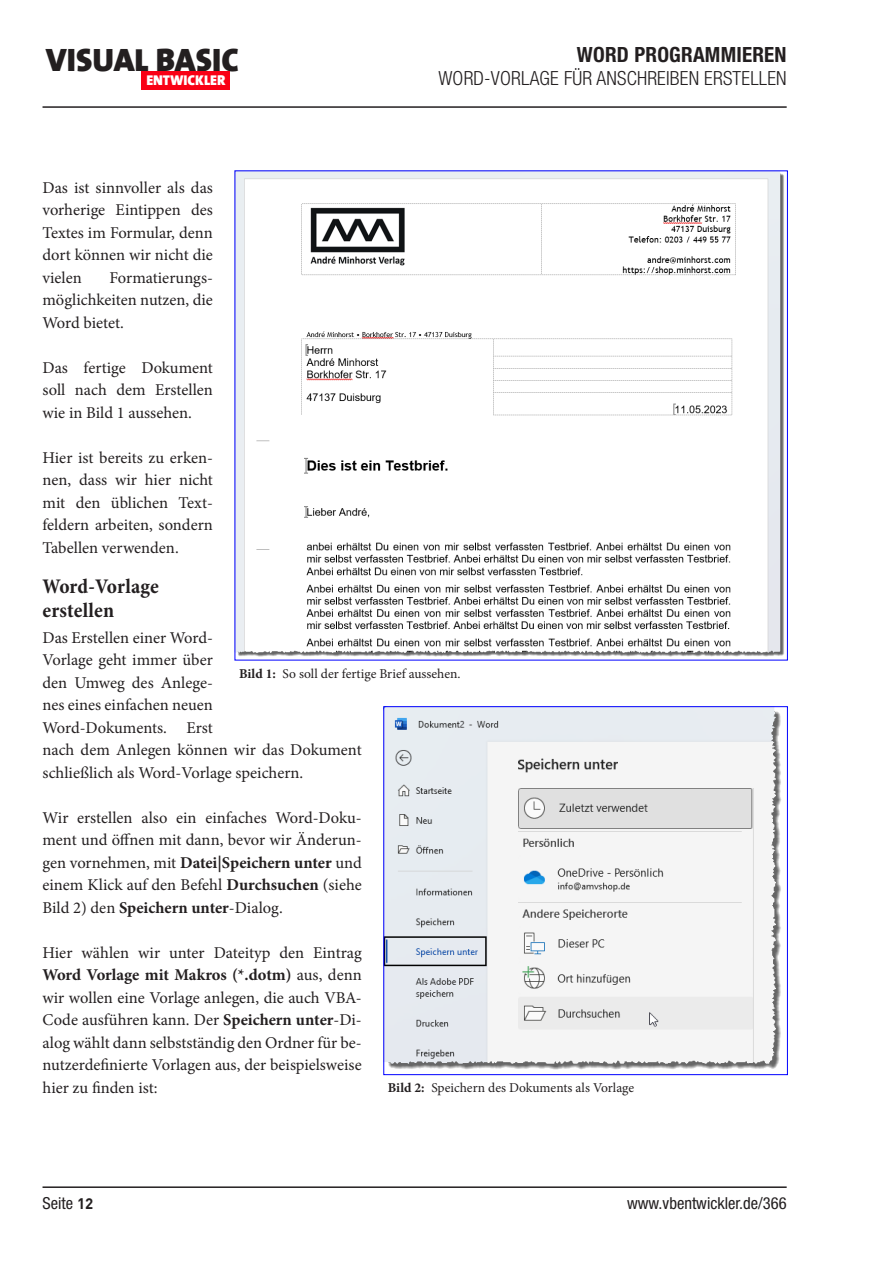
<style>
.page{position:relative;width:893px;height:1263px;background:#fff}
.page>*{position:absolute;margin:0;border:0;box-sizing:border-box;transform-origin:0 0}
.t1{font:900 32.55px "The Sans";color:#231f20}
.Zwischenueberschrift{font:700 condensed 21px/24px "Minion Pro";letter-spacing:.005em;color:#231f20}
.t2{font:700 condensed 21px "Helvetica Neue LT Std";color:#231f20}
.t3{font:300 condensed 19.5px "Helvetica Neue LT Std";letter-spacing:.01em;color:#231f20}
.Fliesstext{font:16.5px/22.5px "Minion Pro";color:#231f20;text-align:justify}
.t4{font:condensed 16.5px "Helvetica Neue LT Std";color:#231f20}
.t5{font:900 14.25px "The Sans";color:#fff}
.t6{font:13.5px "Minion Pro";color:#231f20}
.s1{font-weight:700}
.s2{font-family:"DIN Offc";font-weight:700;font-stretch:normal;font-size:15px}
</style>
<div class="page">
<div style="left:142px;top:71px;width:88px;height:18px;background:#f90015"></div>
<hr style="left:43px;top:1186px;width:744px;height:2px;background:#231f20">
<hr style="left:43px;top:106px;width:744px;height:2px;background:#231f20">
<img style="left:237px;top:173px;width:547px;height:484px">
<img style="left:386px;top:708px;width:395px;height:362px">
<div style="left:384px;top:706px;width:404px;height:369px;border:1px solid #00f"></div>
<h1 class="t1" style="left:46px;top:32px;width:195px">VISUAL BASIC</h1>
<p class="t5" style="left:146px;top:68px;width:80px">ENTWICKLER</p>
<p class="t2" style="left:577px;top:42px;width:29px">WORD</p>
<p class="t2" style="left:634px;top:42px;width:13px">PROGRAMMIEREN</p>
<p class="t3" style="left:438px;top:67px;width:350px">WORD-VORLAGE FÜR ANSCHREIBEN ERSTELLEN</p>
<p class="Fliesstext" style="left:43px;top:176px;width:172px">Das ist sinnvoller als das vorherige Eintippen des Textes im Formular, denn dort können wir nicht die vielen</p>
<p class="Fliesstext" style="left:43px;top:266px;width:172px;text-indent:67px">Formatierungs&shy;möglichkeiten nutzen, die Word bietet.</p>
<p class="Fliesstext" style="left:43px;top:356px;width:172px">Das fertige Dokument soll nach dem Erstellen wie in Bild 1 aussehen.</p>
<p class="Fliesstext" style="left:43px;top:446px;width:172px">Hier ist bereits zu erken&shy;nen, dass wir hier nicht mit den üblichen Text&shy;feldern arbeiten, sondern Tabellen verwenden.</p>
<p class="Zwischenueberschrift" style="left:43px;top:574px;width:118px">Word-Vorlage erstellen</p>
<p class="Fliesstext" style="left:43px;top:626px;width:321px;text-align:left">Das Erstellen einer Word-<br>Vorlage geht immer über<br>den Umweg des Anlege-<br>nes eines einfachen neuen<br>Word-Dokuments. Erst<br>nach dem Anlegen können wir das Dokument schließlich als Word-Vorlage speichern.</p>
<p class="Fliesstext" style="left:43px;top:806px;width:321px">Wir erstellen also ein einfaches Word-Doku&shy;ment und öffnen mit dann, bevor wir Änderun&shy;gen vornehmen, mit <span class="s1">Datei|Speichern unter</span> und einem Klick auf den Befehl <span class="s1">Durchsuchen</span> (siehe Bild 2) den <span class="s1">Speichern unter</span>-Dialog.</p>
<p class="Fliesstext" style="left:43px;top:941px;width:321px">Hier wählen wir unter Dateityp den Eintrag <span class="s1">Word Vorlage mit Makros (*.dotm)</span> aus, denn wir wollen eine Vorlage anlegen, die auch VBA-Code ausführen kann. Der <span class="s1">Speichern unter</span>-Di&shy;alog wählt dann selbstständig den Ordner für be&shy;nutzerdefinierte Vorlagen aus, der beispielsweise hier zu finden ist:</p>
<p class="t6" style="left:239px;top:664px;width:223px"><span class="s1">Bild 1:</span> So soll der fertige Brief aussehen.</p>
<p class="t6" style="left:388px;top:1079px;width:248px"><span class="s1">Bild 2:</span> Speichern des Dokuments als Vorlage</p>
<p class="t4" style="left:43px;top:1194px;width:52px">Seite <span class="s2">12</span></p>
<p class="t4" style="left:627px;top:1194px;width:161px">www.vbentwickler.de/366</p>
</div>
